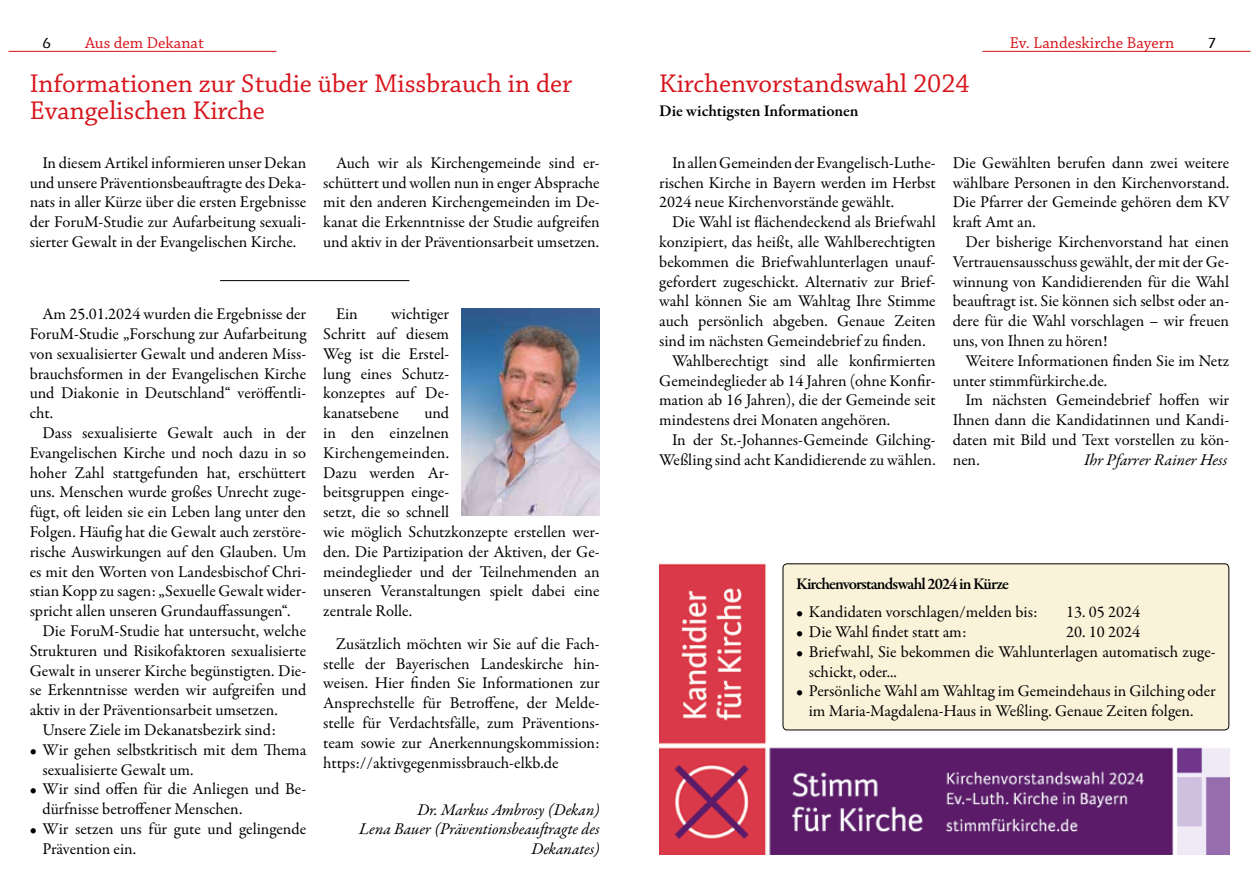
<style>
.page{position:relative;width:1259px;height:893px;background:#fff}
.page>*{position:absolute;margin:0;border:0;box-sizing:border-box;transform-origin:0 0}
.t1{font:27px/27px "Chaparral Pro";color:#d8141b}
.t2{font:16.5px/19.8px "Garamond Premr Pro";color:#000;text-align:justify}
.t3{font:italic 16.5px/19.8px "Garamond Premr Pro";color:#000;text-align:right}
.t4{font:16.5px "Chaparral Pro";color:#d8141b}
.t5{font:600 16.5px "Garamond Premr Pro";letter-spacing:-.04em;color:#000}
.t6{font:600 16.5px "Garamond Premr Pro";letter-spacing:-.005em;color:#000}
.t7{font:500 15px "Eras ITC";color:#000}
</style>
<div class="page">
<hr style="left:9px;top:51px;width:267px;height:1px;background:#d81016">
<hr style="left:982px;top:51px;width:268px;height:1px;background:#d81016">
<img style="left:659px;top:563px;width:570px;height:292px">
<img style="left:462px;top:308px;width:138px;height:208px">
<hr style="left:220px;top:280px;width:189px;height:1px;background:#000">
<div style="left:783px;top:564px;width:445px;height:166px;background:#faf3d9;border-radius:4px"></div>
<div style="left:782px;top:563px;width:447px;height:167px;border:1px solid #000;border-radius:4px"></div>
<p class="t4" style="left:1009px;top:33px;width:166px">Ev. Landeskirche Bayern</p>
<p class="t7" style="left:43px;top:34px;width:10px">6</p>
<p class="t4" style="left:85px;top:34px;width:120px">Aus dem Dekanat</p>
<p class="t7" style="left:1207px;top:34px;width:10px">7</p>
<h1 class="t1" style="left:30px;top:71px;width:544px">Informationen zur Studie über Missbrauch in der<br>Evangelischen Kirche</h1>
<p class="t2" style="left:323px;top:153px;width:278px;text-indent:13px">Auch wir als Kirchengemeinde sind er&shy;schüttert und wollen nun in enger Absprache mit den anderen Kirchengemeinden im De&shy;kanat die Erkenntnisse der Studie aufgreifen und aktiv in der Präventionsarbeit umsetzen.</p>
<p class="t2" style="left:30px;top:153px;width:278px;text-indent:13px">In diesem Artikel informieren unser Dekan und unsere Präventionsbeauftragte des Deka&shy;nats in aller Kürze über die ersten Ergebnisse der ForuM-Studie zur Aufarbeitung sexuali&shy;sierter Gewalt in der Evangelischen Kirche.</p>
<p class="t2" style="left:30px;top:304px;width:278px;text-indent:13px">Am 25.01.2024 wurden die Ergebnisse der ForuM-Studie „Forschung zur Aufarbeitung von sexualisierter Gewalt und anderen Miss&shy;brauchsformen in der Evangelischen Kirche und Diakonie in Deutschland“ veröffentli&shy;cht.</p>
<p class="t2" style="left:43px;top:423px;width:265px">Dass sexualisierte Gewalt auch in der</p>
<p class="t2" style="left:30px;top:443px;width:278px">Evangelischen Kirche und noch dazu in so</p>
<p class="t2" style="left:30px;top:463px;width:278px">hoher Zahl stattgefunden hat, erschüttert</p>
<p class="t2" style="left:30px;top:483px;width:278px">uns. Menschen wurde großes Unrecht zuge-</p>
<p class="t2" style="left:30px;top:502px;width:278px">fügt, oft leiden sie ein Leben lang unter den</p>
<p class="t2" style="left:30px;top:522px;width:278px">Folgen. Häufig hat die Gewalt auch zerstöre-</p>
<p class="t2" style="left:30px;top:542px;width:278px">rische Auswirkungen auf den Glauben. Um</p>
<p class="t2" style="left:30px;top:562px;width:278px">es mit den Worten von Landesbischof Chri-</p>
<p class="t2" style="left:30px;top:582px;width:278px">stian Kopp zu sagen: „Sexuelle Gewalt wider-</p>
<p class="t2" style="left:30px;top:601px;width:262px">spricht allen unseren Grundauffassungen“.</p>
<p class="t2" style="left:43px;top:621px;width:265px">Die ForuM-Studie hat untersucht, welche</p>
<p class="t2" style="left:30px;top:641px;width:278px">Strukturen und Risikofaktoren sexualisierte</p>
<p class="t2" style="left:30px;top:661px;width:278px">Gewalt in unserer Kirche begünstigten. Die-</p>
<p class="t2" style="left:30px;top:681px;width:278px">se Erkenntnisse werden wir aufgreifen und</p>
<p class="t2" style="left:30px;top:700px;width:249px">aktiv in der Präventionsarbeit umsetzen.</p>
<p class="t2" style="left:43px;top:720px;width:235px">Unsere Ziele im Dekanatsbezirk sind:</p>
<p class="t2" style="left:43px;top:740px;width:265px;text-indent:-13px">• Wir gehen selbstkritisch mit dem Thema sexualisierte Gewalt um.</p>
<p class="t2" style="left:43px;top:780px;width:265px;text-indent:-13px">• Wir sind offen für die Anliegen und Be&shy;dürfnisse betroffener Menschen.</p>
<p class="t2" style="left:43px;top:819px;width:265px;text-indent:-13px">• Wir setzen uns für gute und gelingende<br>Prävention ein.</p>
<p class="t2" style="left:323px;top:304px;width:127px;text-indent:68px">wichtiger Schritt auf diesem Weg ist die Erstel&shy;lung eines Schutz&shy;konzeptes auf De&shy;kanatsebene</p>
<p class="t2" style="left:336px;top:304px;width:23px">Ein</p>
<p class="t2" style="left:323px;top:403px;width:278px;text-align:left;text-indent:101px">und<br>in den einzelnen<br>Kirchengemeinden.<br>Dazu werden Ar-<br>beitsgruppen einge-<br>setzt, die so schnell<br>wie möglich Schutzkonzepte erstellen wer&shy;den. Die Partizipation der Aktiven, der Ge&shy;meindeglieder und der Teilnehmenden an unseren Veranstaltungen spielt dabei eine zentrale Rolle.</p>
<p class="t2" style="left:323px;top:634px;width:278px;text-indent:13px">Zusätzlich möchten wir Sie auf die Fach&shy;stelle der Bayerischen Landeskirche hin&shy;weisen. Hier finden Sie Informationen zur Ansprechstelle für Betroffene, der Melde&shy;stelle für Verdachtsfälle, zum Präventions&shy;team sowie zur Anerkennungskommission: https://aktivgegenmissbrauch-elkb.de</p>
<p class="t3" style="left:359px;top:800px;width:242px">Dr. Markus Ambrosy (Dekan)<br>Lena Bauer (Präventionsbeauftragte des<br>Dekanates)</p>
<h1 class="t1" style="left:659px;top:71px;width:312px">Kirchenvorstandswahl 2024</h1>
<p class="t6" style="left:659px;top:101px;width:201px">Die wichtigsten Informationen</p>
<p class="t2" style="left:659px;top:153px;width:278px;text-indent:13px">In allen Gemeinden der Evangelisch-Luthe&shy;rischen Kirche in Bayern werden im Herbst 2024 neue Kirchenvorstände gewählt.</p>
<p class="t2" style="left:672px;top:212px;width:265px">Die Wahl ist flächendeckend als Briefwahl</p>
<p class="t2" style="left:659px;top:232px;width:278px">konzipiert, das heißt, alle Wahlberechtigten</p>
<p class="t2" style="left:659px;top:252px;width:278px">bekommen die Briefwahlunterlagen unauf-</p>
<p class="t2" style="left:659px;top:272px;width:278px">gefordert zugeschickt. Alternativ zur Brief-</p>
<p class="t2" style="left:659px;top:292px;width:278px">wahl können Sie am Wahltag Ihre Stimme</p>
<p class="t2" style="left:659px;top:311px;width:278px">auch persönlich abgeben. Genaue Zeiten</p>
<p class="t2" style="left:659px;top:331px;width:268px">sind im nächsten Gemeindebrief zu finden.</p>
<p class="t2" style="left:672px;top:351px;width:265px">Wahlberechtigt sind alle konfirmierten</p>
<p class="t2" style="left:659px;top:371px;width:278px">Gemeindeglieder ab 14 Jahren (ohne Konfir-</p>
<p class="t2" style="left:659px;top:391px;width:278px">mation ab 16 Jahren), die der Gemeinde seit</p>
<p class="t2" style="left:659px;top:410px;width:232px">mindestens drei Monaten angehören.</p>
<p class="t2" style="left:672px;top:430px;width:265px">In der St.-Johannes-Gemeinde Gilching-</p>
<p class="t2" style="left:659px;top:450px;width:278px">Weßling sind acht Kandidierende zu wählen.</p>
<p class="t2" style="left:952px;top:153px;width:278px">Die Gewählten berufen dann zwei weitere wählbare Personen in den Kirchenvorstand.<br>Die Pfarrer der Gemeinde gehören dem KV kraft Amt an.</p>
<p class="t2" style="left:952px;top:232px;width:278px;text-indent:13px">Der bisherige Kirchenvorstand hat einen Vertrauensausschuss gewählt, der mit der Ge&shy;winnung von Kandidierenden für die Wahl beauftragt ist. Sie können sich selbst oder an&shy;dere für die Wahl vorschlagen – wir freuen uns, von Ihnen zu hören!</p>
<p class="t2" style="left:952px;top:351px;width:278px;text-indent:13px">Weitere Informationen finden Sie im Netz unter stimmfürkirche.de.</p>
<p class="t2" style="left:952px;top:391px;width:278px;text-indent:13px">Im nächsten Gemeindebrief hoffen wir Ihnen dann die Kandidatinnen und Kandi&shy;daten mit Bild und Text vorstellen zu kön&shy;nen.</p>
<p class="t3" style="left:1084px;top:451px;width:145px">Ihr Pfarrer Rainer Hess</p>
<p class="t5" style="left:796px;top:574px;width:214px">Kirchenvorstandswahl 2024 in Kürze</p>
<p class="t2" style="left:796px;top:602px;width:243px">• Kandidaten vorschlagen/melden bis:</p>
<p class="t2" style="left:1066px;top:602px;width:76px">13. 05 2024</p>
<p class="t2" style="left:796px;top:622px;width:172px">• Die Wahl findet statt am:</p>
<p class="t2" style="left:1066px;top:622px;width:76px">20. 10 2024</p>
<p class="t2" style="left:809px;top:642px;width:408px;text-indent:-13px">• Briefwahl, Sie bekommen die Wahlunterlagen automatisch zuge&shy;schickt, oder...</p>
<p class="t2" style="left:796px;top:682px;width:421px;text-align:center">• Persönliche Wahl am Wahltag im Gemeindehaus in Gilching oder im Maria-Magdalena-Haus in Weßling. Genaue Zeiten folgen.</p>
</div>
